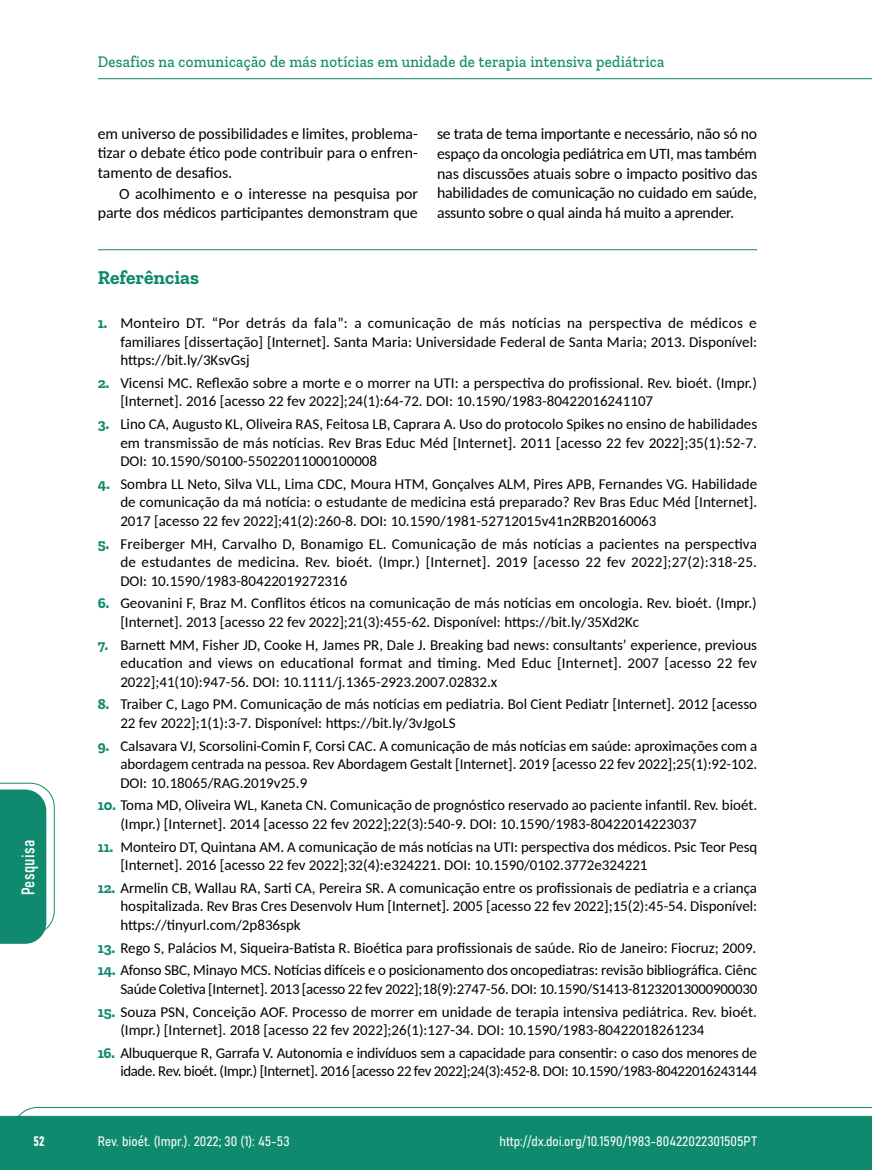
<style>
.page{position:relative;width:872px;height:1170px;background:#fff}
.page>*{position:absolute;margin:0;border:0;box-sizing:border-box;transform-origin:0 0}
.t1{font:700 19.5px "Zilla Slab";color:#108a6e}
.t2{font:18px "Bahnschrift";letter-spacing:.02em;color:#fff}
.t3{font:500 16.5px "Zilla Slab";letter-spacing:.02em;color:#108a6e;scale:.9 1}
.t4{font:15.75px/19.5px "Carlito";letter-spacing:-.01em;color:#000;text-align:justify}
.t5{font:15px/18.5px "Carlito";color:#000;text-align:justify}
.t6{font:15px/18.5px "Carlito";letter-spacing:-.02em;color:#000;text-align:right}
.t7{font:13.5px "Bahnschrift";color:#fff}
.s1{font-family:"Zilla Slab";font-weight:700;color:#108a6e}
</style>
<div class="page">
<svg style="left:12px;top:1107px;width:860px;height:62px;background:#2e9880"></svg>
<hr style="left:98px;top:78px;width:774px;height:1px;background:#108a6e">
<hr style="left:98px;top:249px;width:659px;height:1px;background:#108a6e">
<svg style="left:0;top:782px;width:55px;height:161px"></svg>
<p class="t3" style="left:98px;top:53px;width:631px">Desafios na comunicação de más notícias em unidade de terapia intensiva pediátrica</p>
<p class="t2" style="left:15px;top:895px;width:57px;rotate:-90deg">Pesquisa</p>
<p class="t4" style="left:98px;top:124px;width:321px;line-height:19px">em universo de possibilidades e limites, problema&shy;tizar o debate ético pode contribuir para o enfren&shy;tamento de desafios.</p>
<p class="t4" style="left:98px;top:183px;width:321px;line-height:19px;text-align:right">O acolhimento e o interesse na pesquisa por parte dos médicos participantes demonstram que</p>
<p class="t4" style="left:437px;top:124px;width:322px">se trata de tema importante e necessário, não só no espaço da oncologia pediátrica em UTI, mas também nas discussões atuais sobre o impacto positivo das habilidades de comunicação no cuidado em saúde, assunto sobre o qual ainda há muito a aprender.</p>
<h1 class="t1" style="left:98px;top:266px;width:103px">Referências</h1>
<p class="t5" style="left:120px;top:313px;width:638px;text-indent:-22px"><span class="s1">1.</span> Monteiro DT. “Por detrás da fala”: a comunicação de más notícias na perspectiva de médicos e familiares [dissertação] [Internet]. Santa Maria: Universidade Federal de Santa Maria; 2013. Disponível: https://bit.ly/3KsvGsj</p>
<p class="t5" style="left:120px;top:373px;width:638px;text-indent:-22px"><span class="s1">2.</span> Vicensi MC. Reflexão sobre a morte e o morrer na UTI: a perspectiva do profissional. Rev. bioét. (Impr.) [Internet]. 2016 [acesso 22 fev 2022];24(1):64-72. DOI: 10.1590/1983-80422016241107</p>
<p class="t5" style="left:120px;top:414px;width:638px;text-indent:-22px"><span class="s1">3.</span> Lino CA, Augusto KL, Oliveira RAS, Feitosa LB, Caprara A. Uso do protocolo Spikes no ensino de habilidades em transmissão de más notícias. Rev Bras Educ Méd [Internet]. 2011 [acesso 22 fev 2022];35(1):52-7.<br>DOI: 10.1590/S0100-55022011000100008</p>
<p class="t5" style="left:120px;top:474px;width:638px;text-indent:-22px"><span class="s1">4.</span> Sombra LL Neto, Silva VLL, Lima CDC, Moura HTM, Gonçalves ALM, Pires APB, Fernandes VG. Habilidade de comunicação da má notícia: o estudante de medicina está preparado? Rev Bras Educ Méd [Internet].<br>2017 [acesso 22 fev 2022];41(2):260-8. DOI: 10.1590/1981-52712015v41n2RB20160063</p>
<p class="t5" style="left:120px;top:533px;width:638px;text-indent:-22px"><span class="s1">5.</span> Freiberger MH, Carvalho D, Bonamigo EL. Comunicação de más notícias a pacientes na perspectiva de estudantes de medicina. Rev. bioét. (Impr.) [Internet]. 2019 [acesso 22 fev 2022];27(2):318-25.<br>DOI: 10.1590/1983-80422019272316</p>
<p class="t5" style="left:120px;top:593px;width:638px;text-indent:-22px"><span class="s1">6.</span> Geovanini F, Braz M. Conflitos éticos na comunicação de más notícias em oncologia. Rev. bioét. (Impr.) [Internet]. 2013 [acesso 22 fev 2022];21(3):455-62. Disponível: https://bit.ly/35Xd2Kc</p>
<p class="t5" style="left:120px;top:634px;width:638px;text-indent:-22px"><span class="s1">7.</span> Barnett MM, Fisher JD, Cooke H, James PR, Dale J. Breaking bad news: consultants’ experience, previous education and views on educational format and timing. Med Educ [Internet]. 2007 [acesso 22 fev 2022];41(10):947-56. DOI: 10.1111/j.1365-2923.2007.02832.x</p>
<p class="t5" style="left:120px;top:694px;width:638px;text-indent:-22px"><span class="s1">8.</span> Traiber C, Lago PM. Comunicação de más notícias em pediatria. Bol Cient Pediatr [Internet]. 2012 [acesso<br>22 fev 2022];1(1):3-7. Disponível: https://bit.ly/3vJgoLS</p>
<p class="t5" style="left:120px;top:735px;width:638px;text-indent:-22px"><span class="s1">9.</span> Calsavara VJ, Scorsolini-Comin F, Corsi CAC. A comunicação de más notícias em saúde: aproximações com a abordagem centrada na pessoa. Rev Abordagem Gestalt [Internet]. 2019 [acesso 22 fev 2022];25(1):92-102.<br>DOI: 10.18065/RAG.2019v25.9</p>
<p class="t5" style="left:120px;top:795px;width:638px;text-indent:-22px"><span class="s1">10.</span> Toma MD, Oliveira WL, Kaneta CN. Comunicação de prognóstico reservado ao paciente infantil. Rev. bioét. (Impr.) [Internet]. 2014 [acesso 22 fev 2022];22(3):540-9. DOI: 10.1590/1983-80422014223037</p>
<p class="t5" style="left:120px;top:836px;width:638px;text-indent:-22px"><span class="s1">11.</span> Monteiro DT, Quintana AM. A comunicação de más notícias na UTI: perspectiva dos médicos. Psic Teor Pesq [Internet]. 2016 [acesso 22 fev 2022];32(4):e324221. DOI: 10.1590/0102.3772e324221</p>
<p class="t5" style="left:120px;top:877px;width:638px;text-indent:-22px"><span class="s1">12.</span> Armelin CB, Wallau RA, Sarti CA, Pereira SR. A comunicação entre os profissionais de pediatria e a criança hospitalizada. Rev Bras Cres Desenvolv Hum [Internet]. 2005 [acesso 22 fev 2022];15(2):45-54. Disponível: https://tinyurl.com/2p836spk</p>
<p class="t5" style="left:98px;top:937px;width:660px"><span class="s1">13.</span> Rego S, Palácios M, Siqueira-Batista R. Bioética para profissionais de saúde. Rio de Janeiro: Fiocruz; 2009.</p>
<p class="t5" style="left:98px;top:960px;width:661px;text-align:right"><span class="s1">14.</span> Afonso SBC, Minayo MCS. Notícias difíceis e o posicionamento dos oncopediatras: revisão bibliográfica. Ciênc<br>Saúde Coletiva [Internet]. 2013 [acesso 22 fev 2022];18(9):2747-56. DOI: 10.1590/S1413-81232013000900030</p>
<p class="t5" style="left:120px;top:1001px;width:638px;text-indent:-22px"><span class="s1">15.</span> Souza PSN, Conceição AOF. Processo de morrer em unidade de terapia intensiva pediátrica. Rev. bioét. (Impr.) [Internet]. 2018 [acesso 22 fev 2022];26(1):127-34. DOI: 10.1590/1983-80422018261234</p>
<p class="t6" style="left:98px;top:1042px;width:661px"><span class="s1">16.</span> Albuquerque R, Garrafa V. Autonomia e indivíduos sem a capacidade para consentir: o caso dos menores de idade. Rev. bioét. (Impr.) [Internet]. 2016 [acesso 22 fev 2022];24(3):452-8. DOI: 10.1590/1983-80422016243144</p>
<p class="t7" style="left:33px;top:1130px;width:13px">52</p>
<p class="t7" style="left:98px;top:1131px;width:193px">Rev. bioét. (Impr.). 2022; 30 (1): 45-53</p>
<p class="t7" style="left:499px;top:1131px;width:259px">http://dx.doi.org/10.1590/1983-80422022301505PT</p>
</div>
